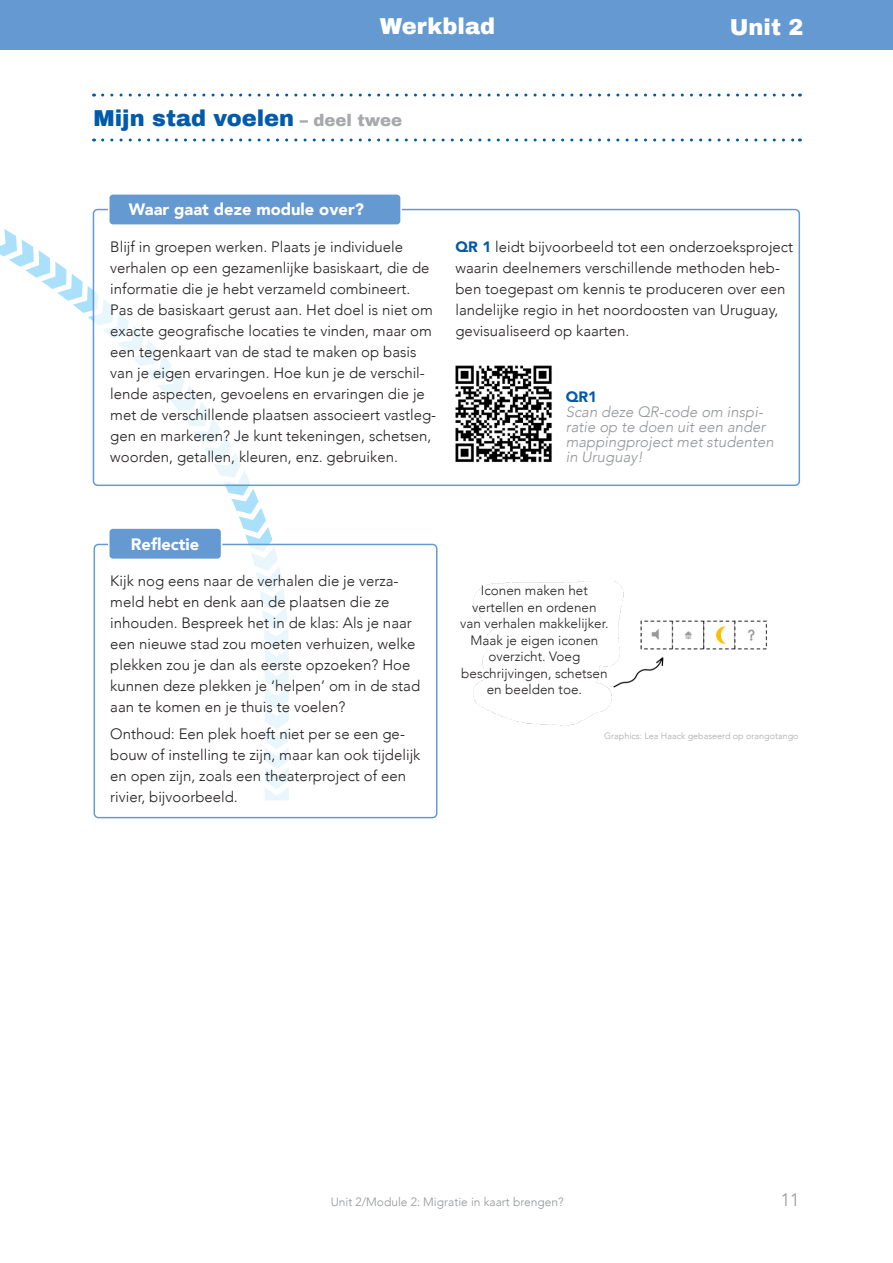
<style>
.page{position:relative;width:893px;height:1263px;background:#fff}
.page>*{position:absolute;margin:0;border:0;box-sizing:border-box;transform-origin:0 0}
.t1{font:900 22.5px "Archivo";color:#015aaa}
.t2{font:900 22.5px "Archivo";color:#fff}
.t3{font:300 18px "Avenir";color:#939598}
.t4{font:900 16.5px "Avenir";color:#fff}
.t5{font:300 15px/21px "Avenir";color:#231f20}
.t6{font:italic 300 15px/15px "Avenir";color:#939598}
.t7{font:900 15px "Avenir";color:#015aaa}
.t8{font:300 13.5px/16.5px "Avenir";color:#231f20;text-align:center}
.t9{font:300 12px "Avenir";color:#939598}
.t10{font:300 9px "Avenir";color:#a8a9ad}
.s1{font-size:16.5px;color:#a8a9ad}
.s2{font-weight:900;color:#015aaa}
</style>
<div class="page">
<svg style="left:0;top:225px;width:289px;height:571px"></svg>
<svg style="left:103px;top:139px;width:697px;height:3px"></svg>
<svg style="left:103px;top:94px;width:697px;height:3px"></svg>
<div style="left:0;top:0;width:893px;height:50px;background:#6599d1"></div>
<div style="left:94px;top:210px;width:706px;height:275px;background:#fff;border-radius:4px"></div>
<div style="left:94px;top:544px;width:343px;height:274px;background:#fff;border-radius:4px"></div>
<div style="left:93px;top:209px;width:707px;height:277px;border:2px solid #6599d1;border-radius:4px"></div>
<div style="left:109px;top:194px;width:292px;height:31px;background:#6599d1;border-radius:4px"></div>
<div style="left:108px;top:193px;width:294px;height:33px;border:2px solid #fff;border-radius:4px"></div>
<div style="left:94px;top:544px;width:343px;height:274px;border:2px solid #6599d1;border-radius:4px"></div>
<img style="left:455px;top:365px;width:97px;height:97px">
<img style="left:473px;top:582px;width:294px;height:144px">
<div style="left:109px;top:528px;width:113px;height:31px;background:#6599d1;border-radius:4px"></div>
<div style="left:108px;top:527px;width:114px;height:33px;border:2px solid #fff;border-radius:4px"></div>
<h1 class="t2" style="left:380px;top:13px;width:117px">Werkblad</h1>
<h1 class="t2" style="left:730px;top:14px;width:75px">Unit 2</h1>
<h1 class="t1" style="left:94px;top:104px;width:310px">Mijn stad voelen <span class="s1">– deel twee</span></h1>
<p class="t4" style="left:129px;top:195px;width:236px">Waar gaat deze module over?</p>
<p class="t5" style="left:110px;top:236px;width:327px">Blijf in groepen werken. Plaats je individuele verhalen op een gezamenlijke basiskaart, die de informatie die je hebt verzameld combineert.<br>Pas de basiskaart gerust aan. Het doel is niet om exacte geografische locaties te vinden, maar om een tegenkaart van de stad te maken op basis van je eigen ervaringen. Hoe kun je de verschil&shy;lende aspecten, gevoelens en ervaringen die je met de verschillende plaatsen associeert vastleg&shy;gen en markeren? Je kunt tekeningen, schetsen, woorden, getallen, kleuren, enz. gebruiken.</p>
<p class="t5" style="left:455px;top:236px;width:339px"><span class="s2">QR 1</span> leidt bijvoorbeeld tot een onderzoeksproject waarin deelnemers verschillende methoden heb&shy;ben toegepast om kennis te produceren over een landelijke regio in het noordoosten van Uruguay, gevisualiseerd op kaarten.</p>
<p class="t7" style="left:566px;top:384px;width:33px">QR1</p>
<p class="t6" style="left:566px;top:405px;width:210px">Scan deze QR-code om inspi&shy;ratie op te doen uit een ander mappingproject met studenten in Uruguay!</p>
<p class="t4" style="left:131px;top:530px;width:70px">Reflectie</p>
<p class="t5" style="left:110px;top:570px;width:311px">Kijk nog eens naar de verhalen die je verza&shy;meld hebt en denk aan de plaatsen die ze inhouden. Bespreek het in de klas: Als je naar een nieuwe stad zou moeten verhuizen, welke plekken zou je dan als eerste opzoeken? Hoe kunnen deze plekken je ‘helpen’ om in de stad aan te komen en je thuis te voelen?</p>
<p class="t5" style="left:110px;top:723px;width:312px">Onthoud: Een plek hoeft niet per se een ge&shy;bouw of instelling te zijn, maar kan ook tijdelijk en open zijn, zoals een theaterproject of een rivier, bijvoorbeeld.</p>
<p class="t8" style="left:460px;top:582px;width:150px">Iconen maken het vertellen en ordenen van verhalen makkelijker.<br>Maak je eigen iconen overzicht. Voeg beschrijvingen, schetsen en beelden toe.</p>
<p class="t10" style="left:604px;top:731px;width:196px">Graphics: Lea Haack gebaseerd op orangotango</p>
<p class="t9" style="left:331px;top:1195px;width:234px">Unit 2/Module 2: Migratie in kaart brengen?</p>
<p class="t3" style="left:781px;top:1189px;width:20px">11</p>
</div>
